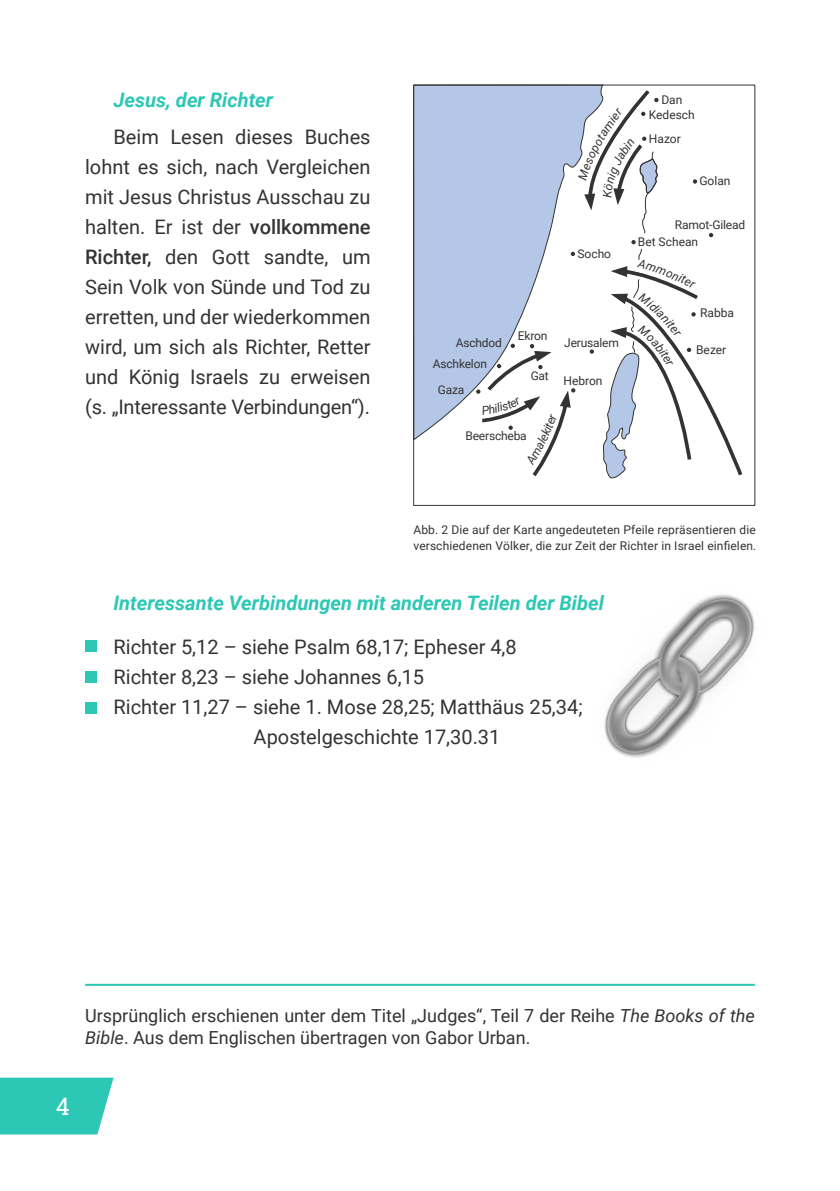
<style>
.page{position:relative;width:840px;height:1191px;background:#fff}
.page>*{position:absolute;margin:0;border:0;box-sizing:border-box;transform-origin:0 0}
.t1{font:24px "Roboto Slab";color:#fff}
.t2{font:20px/30px "Roboto";color:#343331}
.t3{font:italic 700 20px "Roboto";color:#2dc7b5}
.t4{font:18px/22px "Roboto";color:#343331}
.t5{font:12px/17.2px "Roboto";color:#343331}
.s1{font-weight:500}
.s2{font-style:italic}
</style>
<div class="page">
<svg style="left:0;top:1077px;width:113px;height:57px;background:#3dcbba"></svg>
<div style="left:85px;top:640px;width:12px;height:12px;background:#2dc7b5"></div>
<div style="left:85px;top:671px;width:12px;height:12px;background:#2dc7b5"></div>
<div style="left:85px;top:702px;width:12px;height:12px;background:#2dc7b5"></div>
<img style="left:604px;top:594px;width:151px;height:164px">
<hr style="left:85px;top:983px;width:669px;height:2px;background:#2dc7b5">
<svg style="left:413px;top:84px;width:191px;height:356px;background:#b8c9e7"></svg>
<div style="left:413px;top:85px;width:342px;height:421px;border:1px solid #343331"></div>
<svg style="left:476px;top:88px;width:267px;height:391px"></svg>
<p class="t3" style="left:113px;top:92px;width:161px">Jesus, der Richter</p>
<p class="t2" style="left:85px;top:124px;width:287px;text-align:justify;text-indent:28px">Beim Lesen dieses Buches lohnt es sich, nach Vergleichen mit Jesus Christus Ausschau zu halten. Er ist der <span class="s1">vollkommene Richter,</span> den Gott sandte, um Sein Volk von Sünde und Tod zu erretten, und der wiederkommen wird, um sich als Richter, Retter und König Israels zu erweisen (s. „Interessante Verbindungen“).</p>
<p class="t5" style="left:661px;top:92px;width:23px">Dan</p>
<p class="t5" style="left:648px;top:107px;width:47px">Kedesch</p>
<p class="t5" style="left:648px;top:131px;width:33px">Hazor</p>
<p class="t5" style="left:699px;top:174px;width:33px">Golan</p>
<p class="t5" style="left:577px;top:246px;width:35px">Socho</p>
<p class="t5" style="left:432px;top:334px;width:70px;line-height:20.6px;text-indent:23px">Aschdod<br>Aschkelon</p>
<p class="t5" style="left:437px;top:382px;width:28px">Gaza</p>
<p class="t5" style="left:517px;top:328px;width:31px">Ekron</p>
<p class="t5" style="left:530px;top:368px;width:20px">Gat</p>
<p class="t5" style="left:465px;top:429px;width:63px">Beerscheba</p>
<p class="t5" style="left:564px;top:335px;width:56px">Jerusalem</p>
<p class="t5" style="left:563px;top:373px;width:41px">Hebron</p>
<p class="t5" style="left:637px;top:217px;width:109px;text-indent:37px">Ramot-Gilead<br>Bet Schean</p>
<p class="t5" style="left:699px;top:306px;width:35px">Rabba</p>
<p class="t5" style="left:695px;top:342px;width:32px">Bezer</p>
<p class="t5" style="left:413px;top:523px;width:344px;line-height:16px">Abb. 2 Die auf der Karte angedeuteten Pfeile repräsentieren die verschiedenen Völker, die zur Zeit der Richter in Israel einfielen.</p>
<p class="t3" style="left:113px;top:595px;width:492px">Interessante Verbindungen mit anderen Teilen der Bibel</p>
<p class="t2" style="left:113px;top:634px;width:470px">Richter 5,12 – siehe Psalm 68,17; Epheser 4,8<br>Richter 8,23 – siehe Johannes 6,15<br>Richter 11,27 – siehe 1. Mose 28,25; Matthäus 25,34;</p>
<p class="t2" style="left:253px;top:724px;width:248px">Apostelgeschichte 17,30.31</p>
<p class="t4" style="left:85px;top:1006px;width:670px">Ursprünglich erschienen unter dem Titel „Judges“, Teil 7 der Reihe <span class="s2">The Books of the<br>Bible</span>. Aus dem Englischen übertragen von Gabor Urban.</p>
<p class="t1" style="left:56px;top:1089px;width:15px">4</p>
</div>
